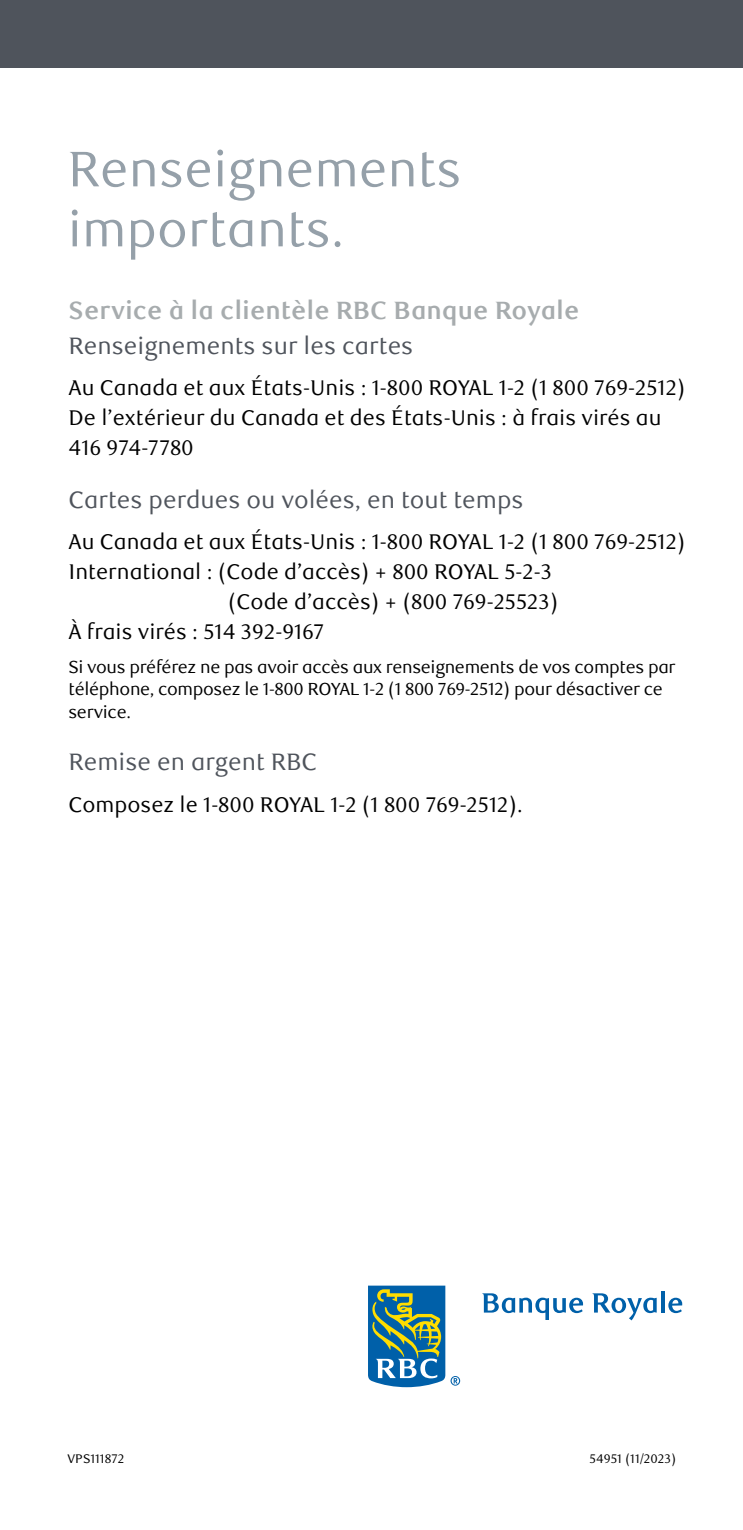
<style>
.page{position:relative;width:743px;height:1530px;background:#fff}
.page>*{position:absolute;margin:0;border:0;box-sizing:border-box;transform-origin:0 0}
.t1{font:50px/60px "RBC Text";color:#95a0a9}
.t2{font:700 25px "RBC Text";color:#a7acae}
.t3{font:23.75px "RBC Text";color:#4f545c}
.t4{font:21.25px/30px "RBC Text";color:#000}
.t5{font:17.5px/22.5px "RBC Text";letter-spacing:-.02em;color:#000}
.t6{font:12.5px "RBC Text";color:#000}
</style>
<div class="page">
<div style="left:0;top:0;width:742px;height:68px;background:#4f545c"></div>
<svg style="left:368px;top:1286px;width:92px;height:101px"></svg>
<svg style="left:482px;top:1293px;width:101px;height:27px"></svg>
<svg style="left:592px;top:1293px;width:64px;height:27px"></svg>
<hr style="left:661px;top:1291px;width:3px;height:22px;background:#0060a9">
<svg style="left:668px;top:1298px;width:14px;height:15px"></svg>
<h1 class="t1" style="left:68px;top:140px;width:395px">Renseignements importants.</h1>
<p class="t2" style="left:68px;top:296px;width:512px">Service à la clientèle RBC Banque Royale</p>
<p class="t3" style="left:68px;top:332px;width:346px">Renseignements sur les cartes</p>
<p class="t4" style="left:68px;top:374px;width:618px">Au Canada et aux États-Unis : 1-800 ROYAL 1-2 (1 800 769-2512)<br>De l’extérieur du Canada et des États-Unis : à frais virés au<br>416 974-7780</p>
<p class="t3" style="left:68px;top:486px;width:457px">Cartes perdues ou volées, en tout temps</p>
<p class="t4" style="left:68px;top:527px;width:618px">Au Canada et aux États-Unis : 1-800 ROYAL 1-2 (1 800 769-2512)</p>
<p class="t4" style="left:68px;top:557px;width:485px">International : (Code d’accès) + 800 ROYAL 5-2-3</p>
<p class="t4" style="left:228px;top:587px;width:332px">(Code d’accès) + (800 769-25523)</p>
<p class="t4" style="left:68px;top:617px;width:257px">À frais virés : 514 392-9167</p>
<p class="t5" style="left:68px;top:656px;width:608px">Si vous préférez ne pas avoir accès aux renseignements de vos comptes par téléphone, composez le 1-800 ROYAL 1-2 (1 800 769-2512) pour désactiver ce service.</p>
<p class="t3" style="left:68px;top:748px;width:250px">Remise en argent RBC</p>
<p class="t4" style="left:68px;top:790px;width:455px">Composez le 1-800 ROYAL 1-2 (1 800 769-2512).</p>
<p class="t6" style="left:68px;top:1451px;width:58px">VPS111872</p>
<p class="t6" style="left:589px;top:1451px;width:88px">54951 (11/2023)</p>
</div>
